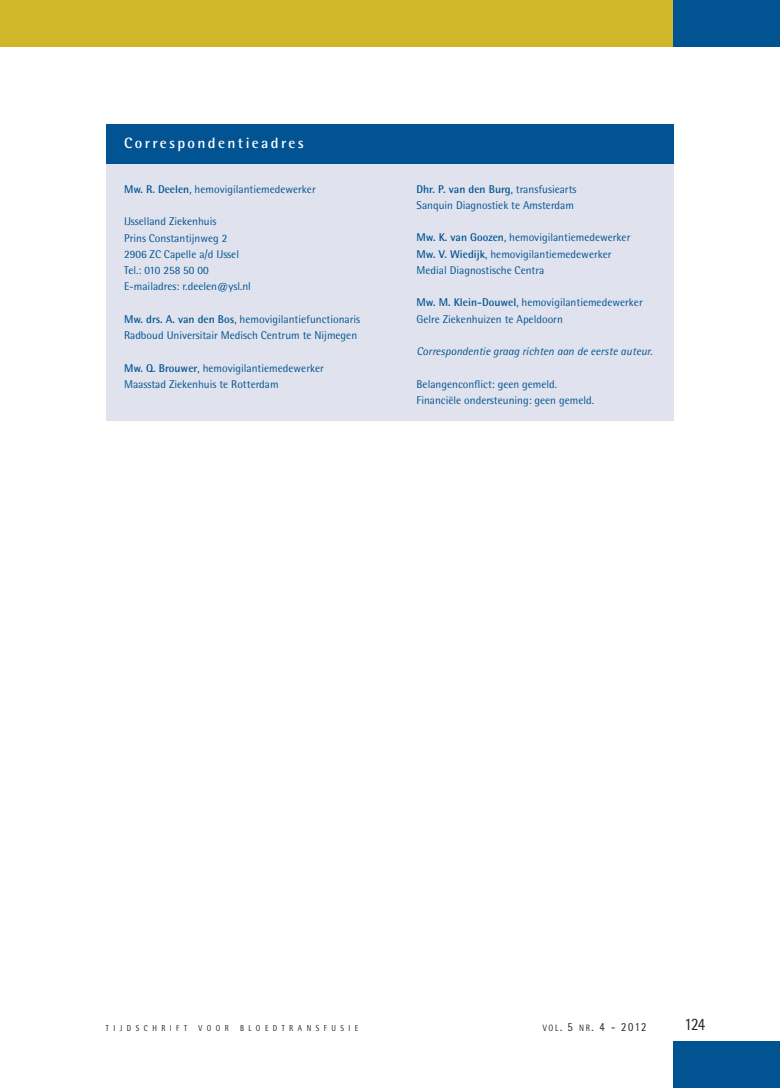
<style>
.page{position:relative;width:780px;height:1088px;background:#fff}
.page>*{position:absolute;margin:0;border:0;box-sizing:border-box;transform-origin:0 0}
.t1{font:17.5px "Rotis Semi Sans";color:#231f20;scale:.85 1}
.t2{font:700 15px "Rotis Semi Sans";letter-spacing:.16em;color:#fff}
.t3{font:12.38px "Rotis Semi Sans";color:#231f20;scale:.85 1}
.t4{font:11.25px/16.2px "Rotis Semi Sans";color:#015392}
.t5{font:italic 11.25px "Rotis Semi Sans";color:#015392}
.t6{font:8.75px "Rotis Semi Sans";letter-spacing:.6em;color:#231f20;scale:.85 1}
.s1{font-weight:700}
.s2{font-size:9.25px}
</style>
<div class="page">
<div style="left:673px;top:1042px;width:107px;height:46px;background:#015392"></div>
<div style="left:0;top:0;width:18px;height:46px;background:#d0b62a"></div>
<div style="left:18px;top:0;width:762px;height:46px;background:#d0b62a"></div>
<div style="left:673px;top:0;width:107px;height:46px;background:#015392"></div>
<div style="left:106px;top:142px;width:567px;height:278px;background:#e0e3ee"></div>
<div style="left:106px;top:124px;width:567px;height:39px;background:#015392"></div>
<h2 class="t2" style="left:124px;top:133px;width:181px">Correspondentieadres</h2>
<p class="t4" style="left:124px;top:181px;width:193px"><span class="s1">Mw. R. Deelen</span>, hemovigilantiemedewerker</p>
<p class="t4" style="left:124px;top:213px;width:128px">IJsselland Ziekenhuis<br>Prins Constantijnweg 2<br>2906 ZC Capelle a/d IJssel<br>Tel.: 010 258 50 00<br>E-mailadres: r.deelen@ysl.nl</p>
<p class="t4" style="left:124px;top:311px;width:237px"><span class="s1">Mw. drs. A. van den Bos</span>, hemovigilantiefunctionaris<br>Radboud Universitair Medisch Centrum te Nijmegen</p>
<p class="t4" style="left:124px;top:359px;width:201px"><span class="s1">Mw. Q. Brouwer</span>, hemovigilantiemedewerker<br>Maasstad Ziekenhuis te Rotterdam</p>
<p class="t4" style="left:416px;top:181px;width:161px"><span class="s1">Dhr. P. van den Burg</span>, transfusiearts<br>Sanquin Diagnostiek te Amsterdam</p>
<p class="t4" style="left:416px;top:229px;width:215px"><span class="s1">Mw. K. van Goozen</span>, hemovigilantiemedewerker<br><span class="s1">Mw. V. Wiedijk</span>, hemovigilantiemedewerker<br>Medial Diagnostische Centra</p>
<p class="t4" style="left:416px;top:294px;width:228px"><span class="s1">Mw. M. Klein-Douwel</span>, hemovigilantiemedewerker<br>Gelre Ziekenhuizen te Apeldoorn</p>
<p class="t5" style="left:416px;top:345px;width:237px">Correspondentie graag richten aan de eerste auteur.</p>
<p class="t4" style="left:416px;top:376px;width:179px">Belangenconflict: geen gemeld.<br>Financiële ondersteuning: geen gemeld.</p>
<p class="t6" style="left:106px;top:1023px;width:97px">tijdschrift</p>
<p class="t6" style="left:198px;top:1023px;width:37px">voor</p>
<p class="t6" style="left:240px;top:1023px;width:141px">bloedtransfusie</p>
<p class="t3" style="left:542px;top:1019px;width:124px"><span class="s2">vol</span> . 5 <span class="s2">nr</span>. 4 - 2012</p>
<h1 class="t1" style="left:684px;top:1014px;width:26px">124</h1>
</div>
